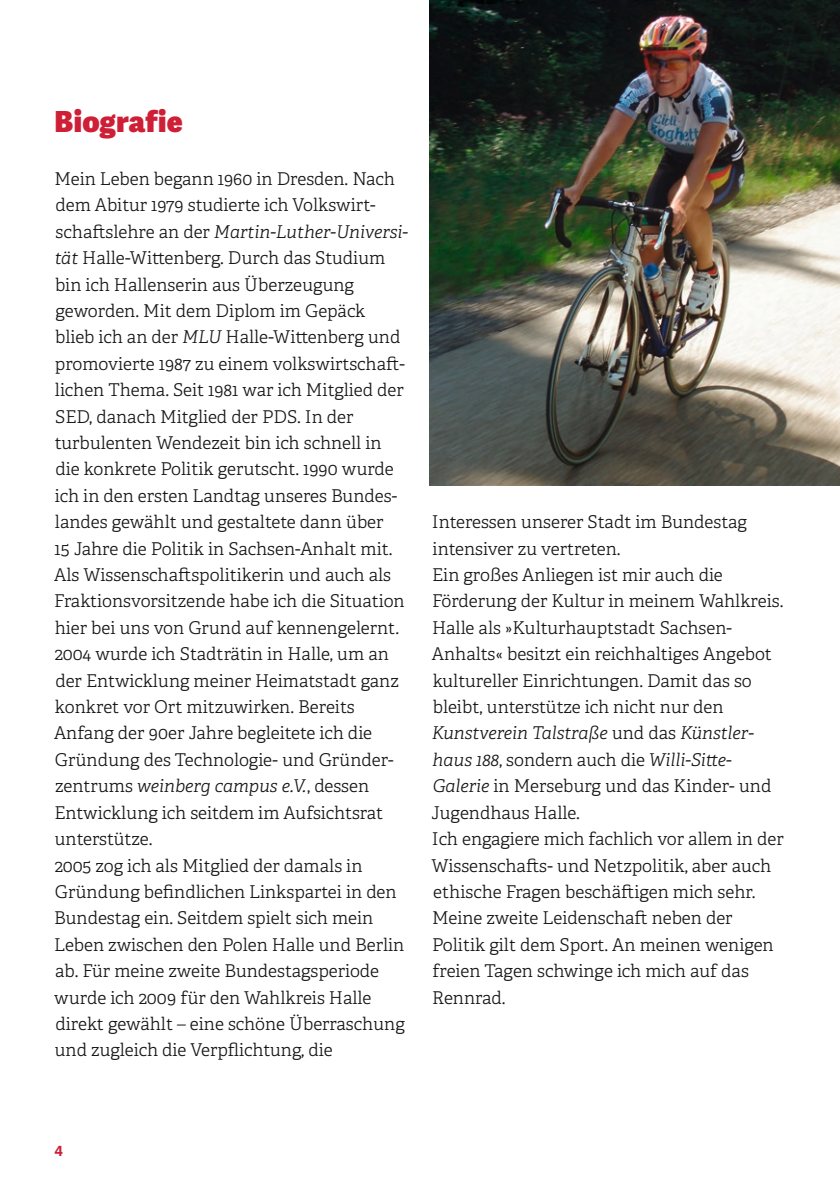
<style>
.page{position:relative;width:840px;height:1191px;background:#fff}
.page>*{position:absolute;margin:0;border:0;box-sizing:border-box;transform-origin:0 0}
.t1{font:800 29px "Adelle Sans";letter-spacing:.015em;color:#ce1f36}
.t2{font:300 17.6px/26.4px "Adelle";color:#151616}
.t3{font:700 14px "Adelle Sans";color:#ce1f36}
.s1{font-style:italic}
</style>
<div class="page">
<img style="left:429px;top:0;width:410px;height:485px">
<h1 class="t1" style="left:54px;top:100px;width:130px">Biografie</h1>
<p class="t2" style="left:54px;top:166px;width:355px">Mein Leben begann 1960 in Dresden. Nach dem Abitur 1979 studierte ich Volkswirt&shy;schaftslehre an der <span class="s1">Martin-Luther-Universi&shy;tät</span> Halle-Wittenberg. Durch das Studium bin ich Hallenserin aus Überzeugung geworden. Mit dem Diplom im Gepäck<br>blieb ich an der <span class="s1">MLU</span> Halle-Wittenberg und promovierte 1987 zu einem volkswirtschaft&shy;lichen Thema. Seit 1981 war ich Mitglied der SED, danach Mitglied der PDS. In der turbulenten Wendezeit bin ich schnell in die konkrete Politik gerutscht. 1990 wurde ich in den ersten Landtag unseres Bundes&shy;landes gewählt und gestaltete dann über<br>15 Jahre die Politik in Sachsen-Anhalt mit.<br>Als Wissenschaftspolitikerin und auch als Fraktionsvorsitzende habe ich die Situation hier bei uns von Grund auf kennengelernt.<br>2004 wurde ich Stadträtin in Halle, um an der Entwicklung meiner Heimatstadt ganz konkret vor Ort mitzuwirken. Bereits Anfang der 90er Jahre begleitete ich die Gründung des Technologie- und Gründer&shy;zentrums <span class="s1">weinberg campus e.V.</span>, dessen Entwicklung ich seitdem im Aufsichtsrat unterstütze.<br>2005 zog ich als Mitglied der damals in Gründung befindlichen Linkspartei in den Bundestag ein. Seitdem spielt sich mein Leben zwischen den Polen Halle und Berlin ab. Für meine zweite Bundestagsperiode wurde ich 2009 für den Wahlkreis Halle direkt gewählt – eine schöne Überraschung und zugleich die Verpflichtung, die</p>
<p class="t2" style="left:431px;top:509px;width:354px">Interessen unserer Stadt im Bundestag intensiver zu vertreten.<br>Ein großes Anliegen ist mir auch die Förderung der Kultur in meinem Wahlkreis.<br>Halle als »Kulturhauptstadt Sachsen-- Anhalts« besitzt ein reichhaltiges Angebot kultureller Einrichtungen. Damit das so bleibt, unterstütze ich nicht nur den <span class="s1">Kunstverein Talstraße</span> und das <span class="s1">Künstler&shy;haus 188</span>, sondern auch die <span class="s1">Willi-Sitte-Galerie</span> in Merseburg und das Kinder- und Jugendhaus Halle.<br>Ich engagiere mich fachlich vor allem in der Wissenschafts- und Netzpolitik, aber auch ethische Fragen beschäftigen mich sehr.<br>Meine zweite Leidenschaft neben der Politik gilt dem Sport. An meinen wenigen freien Tagen schwinge ich mich auf das Rennrad.</p>
<p class="t3" style="left:54px;top:1141px;width:10px">4</p>
</div>
